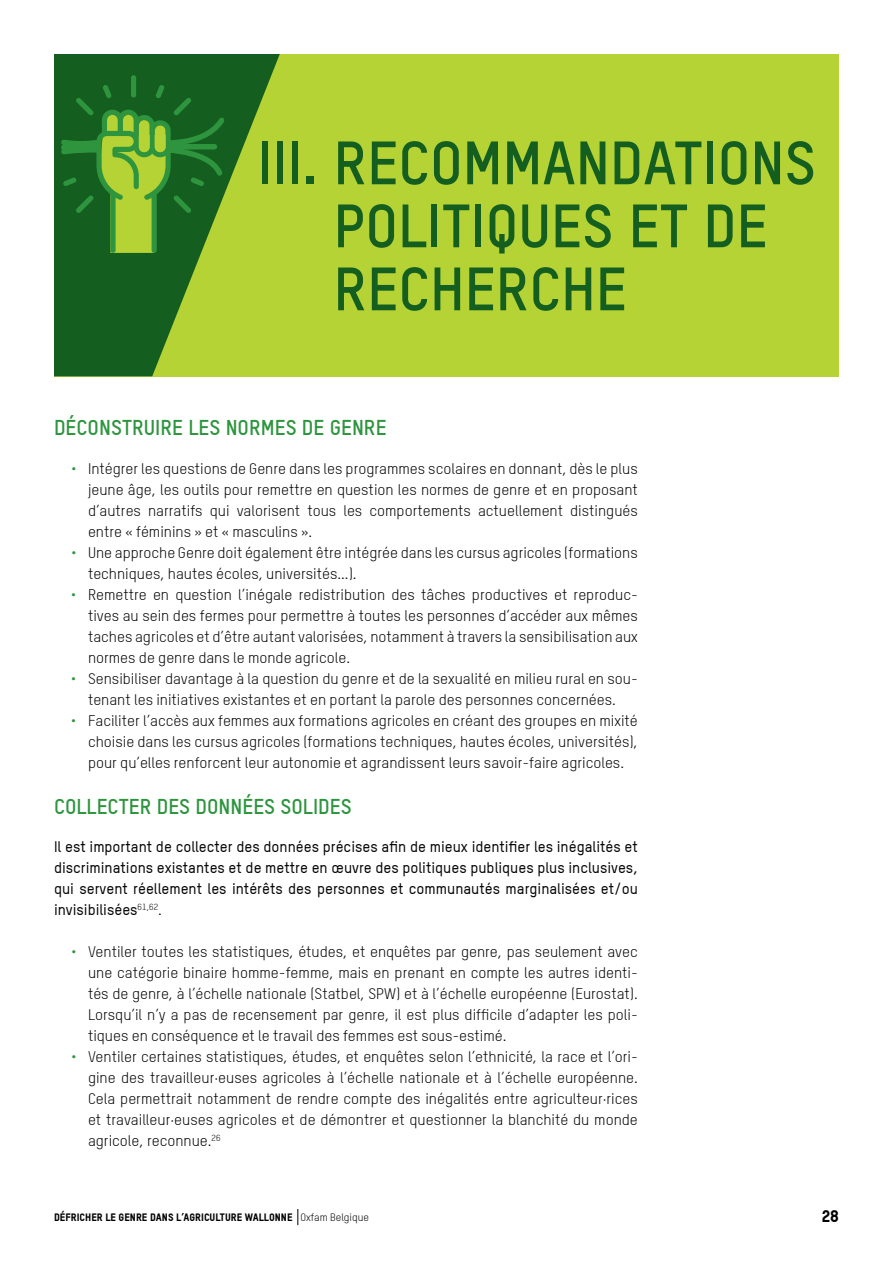
<style>
.page{position:relative;width:893px;height:1263px;background:#fff}
.page>*{position:absolute;margin:0;border:0;box-sizing:border-box;transform-origin:0 0}
.t1{font:700 60px/63px "Oxfam TSTARPRO";color:#145f1f}
.t2{font:700 21px "Oxfam TSTARPRO";color:#2e953e}
.t3{font:16.5px "Oxfam TSTARPRO Headline";color:#000}
.t4{font:15px/21px "Oxfam TSTARPRO";color:#000;text-align:justify}
.t5{font:500 15px/21px "Oxfam TSTARPRO";color:#000;text-align:justify}
.t6{font:10.5px "Oxfam TSTARPRO Headline";color:#000}
.s1{color:#2e953e}
.s2{font-weight:400}
.s3{font-family:"Oxfam TSTARPRO"}
</style>
<div class="page">
<svg style="left:297px;top:1209px;width:1px;height:16px"></svg>
<div style="left:54px;top:54px;width:785px;height:322px;background:#b5d334"></div>
<svg style="left:54px;top:54px;width:226px;height:322px;fill:#145f1f"></svg>
<div style="left:131px;top:75px;width:5px;height:23px;background:#2e953e;border-radius:3px"></div>
<svg style="left:61px;top:85px;width:163px;height:168px"></svg>
<h1 class="t1" style="left:334px;top:131px;width:484px;text-indent:-76px">III. RECOMMANDATIONS<br>POLITIQUES ET DE<br>RECHERCHE</h1>
<h2 class="t2" style="left:54px;top:415px;width:334px">DÉCONSTRUIRE LES NORMES DE GENRE</h2>
<p class="t4" style="left:88px;top:458px;width:551px;text-indent:-17px"><span class="s1">•</span> Intégrer les questions de Genre dans les programmes scolaires en donnant, dès le plus jeune âge, les outils pour remettre en question les normes de genre et en proposant d’autres narratifs qui valorisent tous les comportements actuellement distingués entre « féminins » et « masculins ».</p>
<p class="t4" style="left:88px;top:542px;width:551px;text-indent:-17px"><span class="s1">•</span> Une approche Genre doit également être intégrée dans les cursus agricoles (formations techniques, hautes écoles, universités...).</p>
<p class="t4" style="left:88px;top:584px;width:551px;text-indent:-17px"><span class="s1">•</span> Remettre en question l’inégale redistribution des tâches productives et reproduc&shy;tives au sein des fermes pour permettre à toutes les personnes d’accéder aux mêmes taches agricoles et d’être autant valorisées, notamment à travers la sensibilisation aux normes de genre dans le monde agricole.</p>
<p class="t4" style="left:71px;top:668px;width:568px;text-align:center"><span class="s1">•</span> Sensibiliser davantage à la question du genre et de la sexualité en milieu rural en sou&shy;tenant les initiatives existantes et en portant la parole des personnes concernées.</p>
<p class="t4" style="left:88px;top:710px;width:551px;text-indent:-17px"><span class="s1">•</span> Faciliter l’accès aux femmes aux formations agricoles en créant des groupes en mixité choisie dans les cursus agricoles (formations techniques, hautes écoles, universités), pour qu’elles renforcent leur autonomie et agrandissent leurs savoir-faire agricoles.</p>
<h2 class="t2" style="left:54px;top:794px;width:299px">COLLECTER DES DONNÉES SOLIDES</h2>
<p class="t5" style="left:54px;top:836px;width:585px">Il est important de collecter des données précises afin de mieux identifier les inégalités et discriminations existantes et de mettre en œuvre des politiques publiques plus inclusives, qui servent réellement les intérêts des personnes et communautés marginalisées et/ou invisibilisées<sup>61,62</sup><span class="s2">.</span></p>
<p class="t4" style="left:88px;top:941px;width:551px;text-indent:-17px"><span class="s1">•</span> Ventiler toutes les statistiques, études, et enquêtes par genre, pas seulement avec une catégorie binaire homme-femme, mais en prenant en compte les autres identi&shy;tés de genre, à l’échelle nationale (Statbel, SPW) et à l’échelle européenne (Eurostat).<br>Lorsqu’il n’y a pas de recensement par genre, il est plus difficile d’adapter les poli&shy;tiques en conséquence et le travail des femmes est sous-estimé.</p>
<p class="t4" style="left:88px;top:1046px;width:551px;text-indent:-17px"><span class="s1">•</span> Ventiler certaines statistiques, études, et enquêtes selon l’ethnicité, la race et l’ori&shy;gine des travailleur·euses agricoles à l’échelle nationale et à l’échelle européenne.<br>Cela permettrait notamment de rendre compte des inégalités entre agriculteur·rices et travailleur·euses agricoles et de démontrer et questionner la blanchité du monde agricole, reconnue.<sup>26</sup></p>
<p class="t6" style="left:54px;top:1211px;width:316px">DÉFRICHER LE GENRE DANS L’AGRICULTURE WALLONNE <span class="s3">Oxfam Belgique</span></p>
<p class="t3" style="left:822px;top:1206px;width:19px">28</p>
</div>
